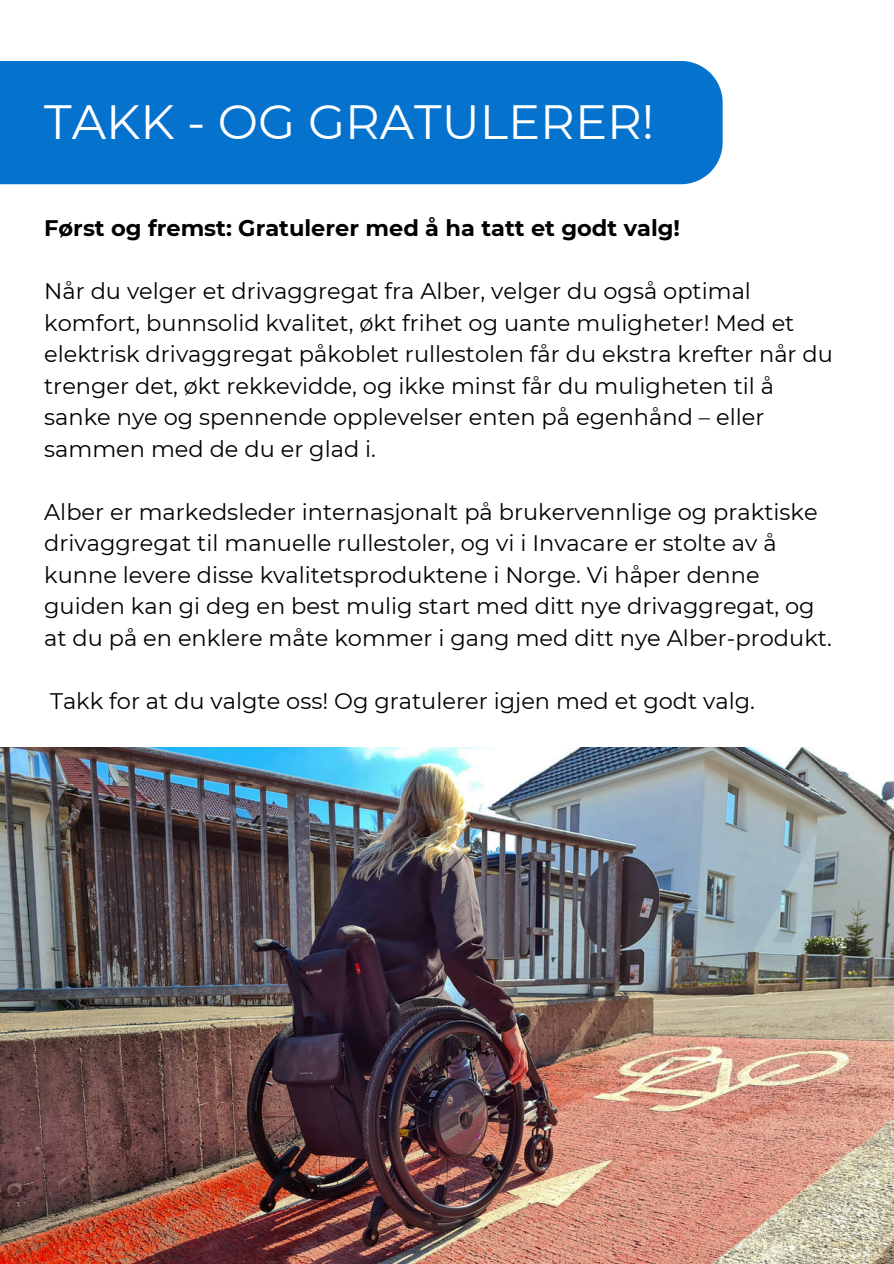
<style>
.page{position:relative;width:894px;height:1264px;background:#fff}
.page>*{position:absolute;margin:0;border:0;box-sizing:border-box;transform-origin:0 0}
.t1{font:48px "Montserrat";color:#fff}
.t2{font:22.5px/31.5px "Montserrat";color:#000}
.t3{font:700 22.5px "Montserrat";color:#000}
</style>
<div class="page">
<img style="left:0;top:747px;width:893px;height:516px">
<div style="left:0;top:61px;width:722px;height:123px;background:#0572ce"></div>
<h2 class="t1" style="left:44px;top:92px;width:611px">TAKK - OG GRATULERER!</h2>
<p class="t3" style="left:44px;top:214px;width:637px">Først og fremst: Gratulerer med å ha tatt et godt valg!</p>
<p class="t2" style="left:44px;top:275px;width:790px">Når du velger et drivaggregat fra Alber, velger du også optimal komfort, bunnsolid kvalitet, økt frihet og uante muligheter! Med et elektrisk drivaggregat påkoblet rullestolen får du ekstra krefter når du trenger det, økt rekkevidde, og ikke minst får du muligheten til å sanke nye og spennende opplevelser enten på egenhånd – eller sammen med de du er glad i.</p>
<p class="t2" style="left:44px;top:496px;width:788px">Alber er markedsleder internasjonalt på brukervennlige og praktiske drivaggregat til manuelle rullestoler, og vi i Invacare er stolte av å kunne levere disse kvalitetsproduktene i Norge. Vi håper denne guiden kan gi deg en best mulig start med ditt nye drivaggregat, og at du på en enklere måte kommer i gang med ditt nye Alber-produkt.</p>
<p class="t2" style="left:50px;top:685px;width:706px">Takk for at du valgte oss! Og gratulerer igjen med et godt valg.</p>
</div>
